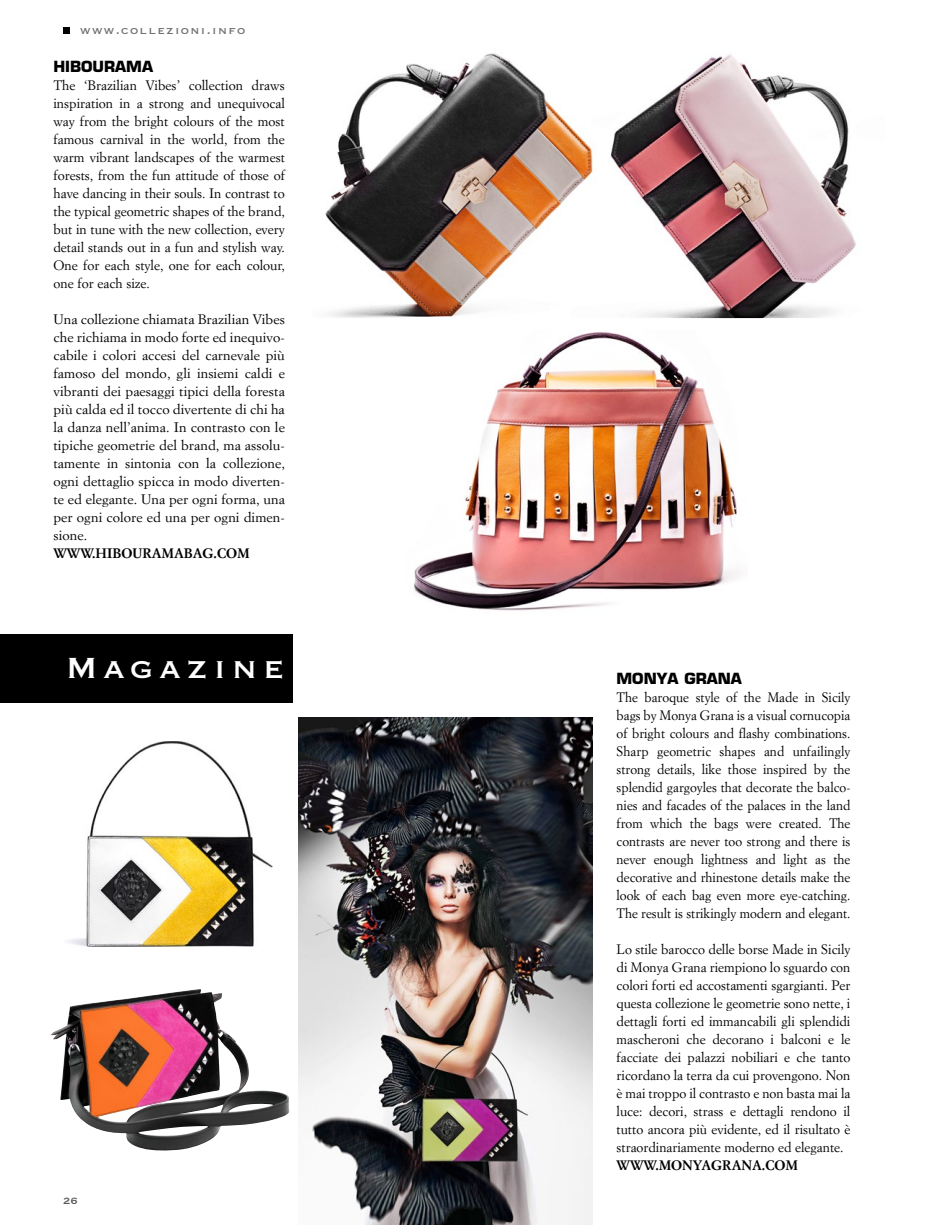
<style>
.page{position:relative;width:927px;height:1225px;background:#fff}
.page>*{position:absolute;margin:0;border:0;box-sizing:border-box;transform-origin:0 0}
.t1{font:38.25px "Copperplate Gothic Std 31 BC";letter-spacing:.15em;color:#fff}
.t2{font:700 15px "Eurostile";color:#000}
.t3{font:13.5px/18px "Simoncini Garamond Std";color:#000;text-align:justify}
.t4{font:13.5px/18px "Simoncini Garamond Std";color:#000;text-align:justify;scale:1.04 1}
.t5{font:700 13.5px "Simoncini Garamond Std";color:#000}
.t6{font:13.5px "Copperplate Gothic Std 31 BC";letter-spacing:.1em;color:#707172}
.t7{font:12px "Copperplate Gothic Std 31 BC";color:#58585a}
</style>
<div class="page">
<div style="left:0;top:634px;width:292px;height:68px;background:#000"></div>
<img style="left:414px;top:331px;width:325px;height:280px">
<img style="left:325px;top:53px;width:531px;height:264px">
<img style="left:299px;top:718px;width:293px;height:507px">
<img style="left:67px;top:741px;width:205px;height:206px">
<img style="left:51px;top:989px;width:239px;height:162px">
<div style="left:63px;top:27px;width:7px;height:7px;background:#000"></div>
<p class="t6" style="left:80px;top:23px;width:167px">www.collezioni.info</p>
<p class="t2" style="left:53px;top:57px;width:101px">HIBOURAMA</p>
<p class="t3" style="left:53px;top:76px;width:233px">The ‘Brazilian Vibes’ collection draws inspiration in a strong and unequivocal way from the bright colours of the most famous carnival in the world, from the warm vibrant landscapes of the warmest forests, from the fun attitude of those of have dancing in their souls. In contrast to the typical geometric shapes of the brand, but in tune with the new collection, every detail stands out in a fun and stylish way.<br>One for each style, one for each colour, one for each size.</p>
<p class="t4" style="left:53px;top:310px;width:224px">Una collezione chiamata Brazilian Vibes che richiama in modo forte ed inequivo&shy;cabile i colori accesi del carnevale più famoso del mondo, gli insiemi caldi e vibranti dei paesaggi tipici della foresta più calda ed il tocco divertente di chi ha la danza nell’anima. In contrasto con le tipiche geometrie del brand, ma assolu&shy;tamente in sintonia con la collezione, ogni dettaglio spicca in modo diverten&shy;te ed elegante. Una per ogni forma, una per ogni colore ed una per ogni dimen&shy;sione.</p>
<p class="t5" style="left:53px;top:545px;width:198px">WWW.HIBOURAMABAG.COM</p>
<h1 class="t1" style="left:66px;top:649px;width:220px">Magazine</h1>
<p class="t7" style="left:63px;top:1194px;width:16px">26</p>
<p class="t2" style="left:617px;top:669px;width:127px">MONYA GRANA</p>
<p class="t3" style="left:617px;top:688px;width:235px">The baroque style of the Made in Sicily bags by Monya Grana is a visual cornucopia of bright colours and flashy combinations.<br>Sharp geometric shapes and unfailingly strong details, like those inspired by the splendid gargoyles that decorate the balco&shy;nies and facades of the palaces in the land from which the bags were created. The contrasts are never too strong and there is never enough lightness and light as the decorative and rhinestone details make the look of each bag even more eye-catching.<br>The result is strikingly modern and elegant.</p>
<p class="t3" style="left:617px;top:940px;width:235px">Lo stile barocco delle borse Made in Sicily di Monya Grana riempiono lo sguardo con colori forti ed accostamenti sgargianti. Per questa collezione le geometrie sono nette, i dettagli forti ed immancabili gli splendidi mascheroni che decorano i balconi e le facciate dei palazzi nobiliari e che tanto ricordano la terra da cui provengono. Non è mai troppo il contrasto e non basta mai la luce: decori, strass e dettagli rendono il tutto ancora più evidente, ed il risultato è straordinariamente moderno ed elegante.</p>
<p class="t5" style="left:617px;top:1157px;width:183px">WWW.MONYAGRANA.COM</p>
</div>
